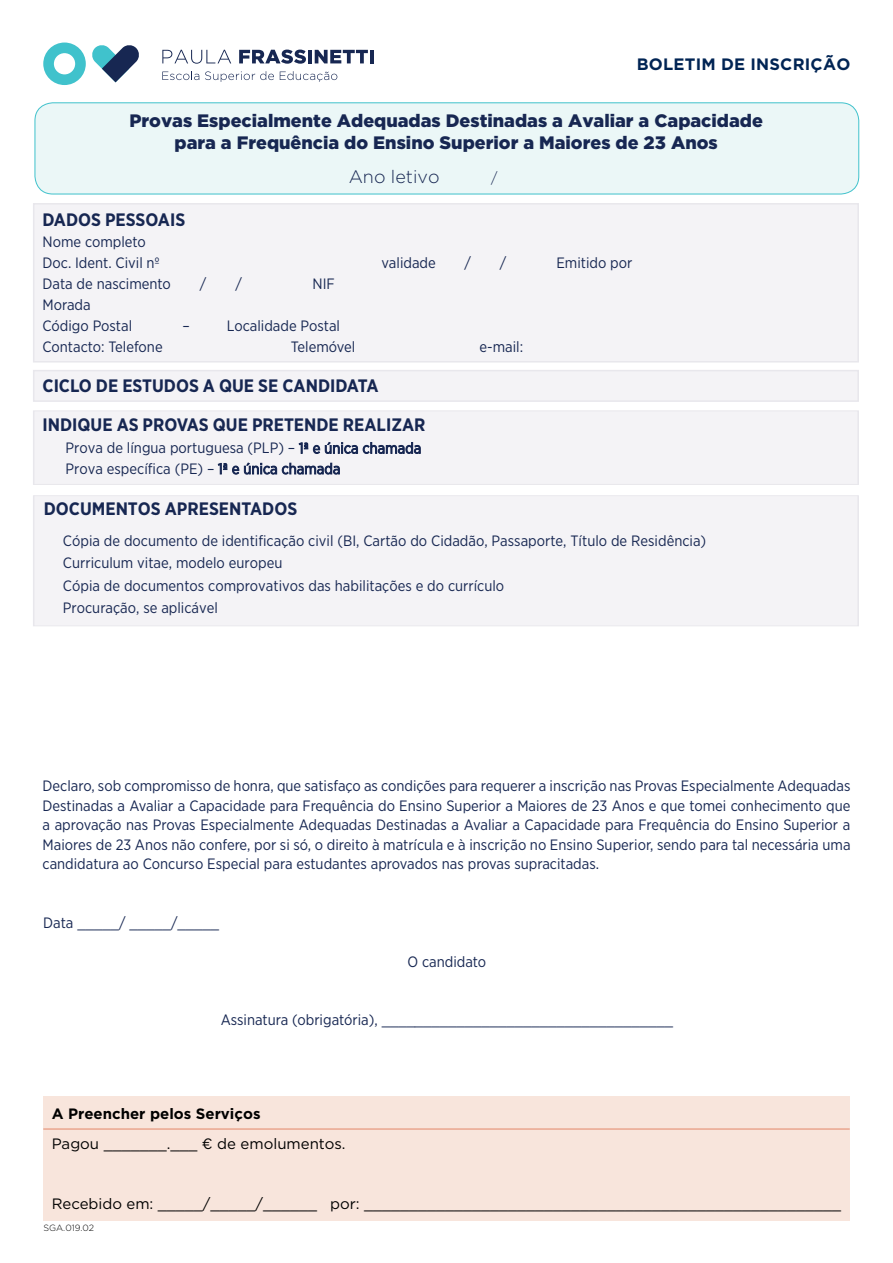
<style>
.page{position:relative;width:893px;height:1263px;background:#fff}
.page>*{position:absolute;margin:0;border:0;box-sizing:border-box;transform-origin:0 0}
.t1{font:900 18px/21.6px "Gotham";color:#172752;text-align:center}
.t2{font:700 18px/39px "Gotham Narrow";color:#172752}
.t3{font:300 18px "Gotham";color:#172752}
.t4{font:700 16.5px "Gotham";letter-spacing:.015em;color:#002454}
.t5{font:15px/19.5px "Gotham Narrow";color:#172752}
.t6{font:15px "Gotham";color:#000}
.t7{font:700 15px "Gotham";color:#000}
.t8{font:300 15px "Gotham Narrow";color:#172752}
.t9{font:300 9px "Gotham";color:#000}
</style>
<div class="page">
<div style="left:43px;top:1096px;width:807px;height:124px;background:#f8e5dc"></div>
<hr style="left:43px;top:1128px;width:807px;height:2px;background:#eaa68f">
<svg style="left:43px;top:43px;width:96px;height:42px"></svg>
<svg style="left:162px;top:50px;width:69px;height:14px"></svg>
<svg style="left:239px;top:50px;width:67px;height:14px"></svg>
<hr style="left:308px;top:50px;width:4px;height:13px;background:#172752">
<svg style="left:315px;top:50px;width:53px;height:13px"></svg>
<hr style="left:370px;top:50px;width:4px;height:13px;background:#172752">
<svg style="left:162px;top:71px;width:37px;height:9px"></svg>
<svg style="left:205px;top:71px;width:69px;height:11px"></svg>
<svg style="left:280px;top:71px;width:57px;height:11px"></svg>
<div style="left:33px;top:203px;width:826px;height:159px;background:#f4f3f6;border:2px solid #e8e7ec"></div>
<div style="left:33px;top:410px;width:826px;height:75px;background:#f4f3f6;border:1px solid #e8e7ec"></div>
<div style="left:33px;top:495px;width:826px;height:131px;background:#f4f3f6"></div>
<div style="left:33px;top:370px;width:826px;height:32px;background:#f4f3f6;border:2px solid #e8e7ec"></div>
<div style="left:35px;top:103px;width:824px;height:91px;background:#ebf7f7;border-radius:18px"></div>
<div style="left:35px;top:103px;width:824px;height:91px;border:1px solid #40c2cc;border-radius:18px"></div>
<p class="t4" style="left:637px;top:54px;width:215px">BOLETIM DE INSCRIÇÃO</p>
<p class="t1" style="left:129px;top:110px;width:635px">Provas Especialmente Adequadas Destinadas a Avaliar a Capacidade para a Frequência do Ensino Superior a Maiores de 23 Anos</p>
<p class="t3" style="left:349px;top:166px;width:92px">Ano letivo</p>
<p class="t8" style="left:491px;top:168px;width:8px">/</p>
<p class="t2" style="left:43px;top:200px;width:144px">DADOS PESSOAIS</p>
<p class="t5" style="left:43px;top:230px;width:119px;line-height:21px">Nome completo<br>Doc. Ident. Civil nº</p>
<p class="t5" style="left:43px;top:273px;width:130px">Data de nascimento</p>
<p class="t5" style="left:200px;top:273px;width:8px">/</p>
<p class="t5" style="left:236px;top:273px;width:8px">/</p>
<p class="t5" style="left:313px;top:273px;width:24px">NIF</p>
<p class="t5" style="left:43px;top:293px;width:91px;line-height:21px">Morada<br>Código Postal</p>
<p class="t5" style="left:182px;top:315px;width:9px">–</p>
<p class="t5" style="left:227px;top:315px;width:115px">Localidade Postal</p>
<p class="t5" style="left:382px;top:252px;width:56px">validade</p>
<p class="t5" style="left:465px;top:252px;width:8px">/</p>
<p class="t5" style="left:500px;top:252px;width:8px">/</p>
<p class="t5" style="left:556px;top:252px;width:77px">Emitido por</p>
<p class="t5" style="left:43px;top:336px;width:122px">Contacto: Telefone</p>
<p class="t5" style="left:291px;top:336px;width:66px">Telemóvel</p>
<p class="t5" style="left:480px;top:336px;width:45px">e-mail:</p>
<p class="t2" style="left:43px;top:366px;width:385px">CICLO DE ESTUDOS A QUE SE CANDIDATA<br>INDIQUE AS PROVAS QUE PRETENDE REALIZAR</p>
<p class="t5" style="left:66px;top:437px;width:357px;line-height:20.7px">Prova de língua portuguesa (PLP) – 1ª e única chamada<br>Prova específica (PE) – 1ª e única chamada</p>
<p class="t2" style="left:44px;top:489px;width:255px">DOCUMENTOS APRESENTADOS</p>
<p class="t5" style="left:63px;top:529px;width:645px;line-height:22.5px">Cópia de documento de identificação civil (BI, Cartão do Cidadão, Passaporte, Título de Residência)<br>Curriculum vitae, modelo europeu<br>Cópia de documentos comprovativos das habilitações e do currículo<br>Procuração, se aplicável</p>
<p class="t5" style="left:43px;top:776px;width:809px;text-align:justify">Declaro, sob compromisso de honra, que satisfaço as condições para requerer a inscrição nas Provas Especialmente Adequadas Destinadas a Avaliar a Capacidade para Frequência do Ensino Superior a Maiores de 23 Anos e que tomei conhecimento que a aprovação nas Provas Especialmente Adequadas Destinadas a Avaliar a Capacidade para Frequência do Ensino Superior a Maiores de 23 Anos não confere, por si só, o direito à matrícula e à inscrição no Ensino Superior, sendo para tal necessária uma candidatura ao Concurso Especial para estudantes aprovados nas provas supracitadas.</p>
<p class="t5" style="left:43px;top:912px;width:177px">Data _____/ _____/_____</p>
<p class="t5" style="left:407px;top:951px;width:80px">O candidato</p>
<p class="t5" style="left:221px;top:1010px;width:454px">Assinatura (obrigatória), ___________________________________</p>
<p class="t7" style="left:52px;top:1105px;width:210px">A Preencher pelos Serviços</p>
<p class="t6" style="left:52px;top:1134px;width:295px">Pagou _______.___ € de emolumentos.</p>
<p class="t6" style="left:52px;top:1194px;width:791px">Recebido em: _____/_____/______ por: _____________________________________________________</p>
<p class="t9" style="left:43px;top:1223px;width:52px">SGA.019.02</p>
</div>
